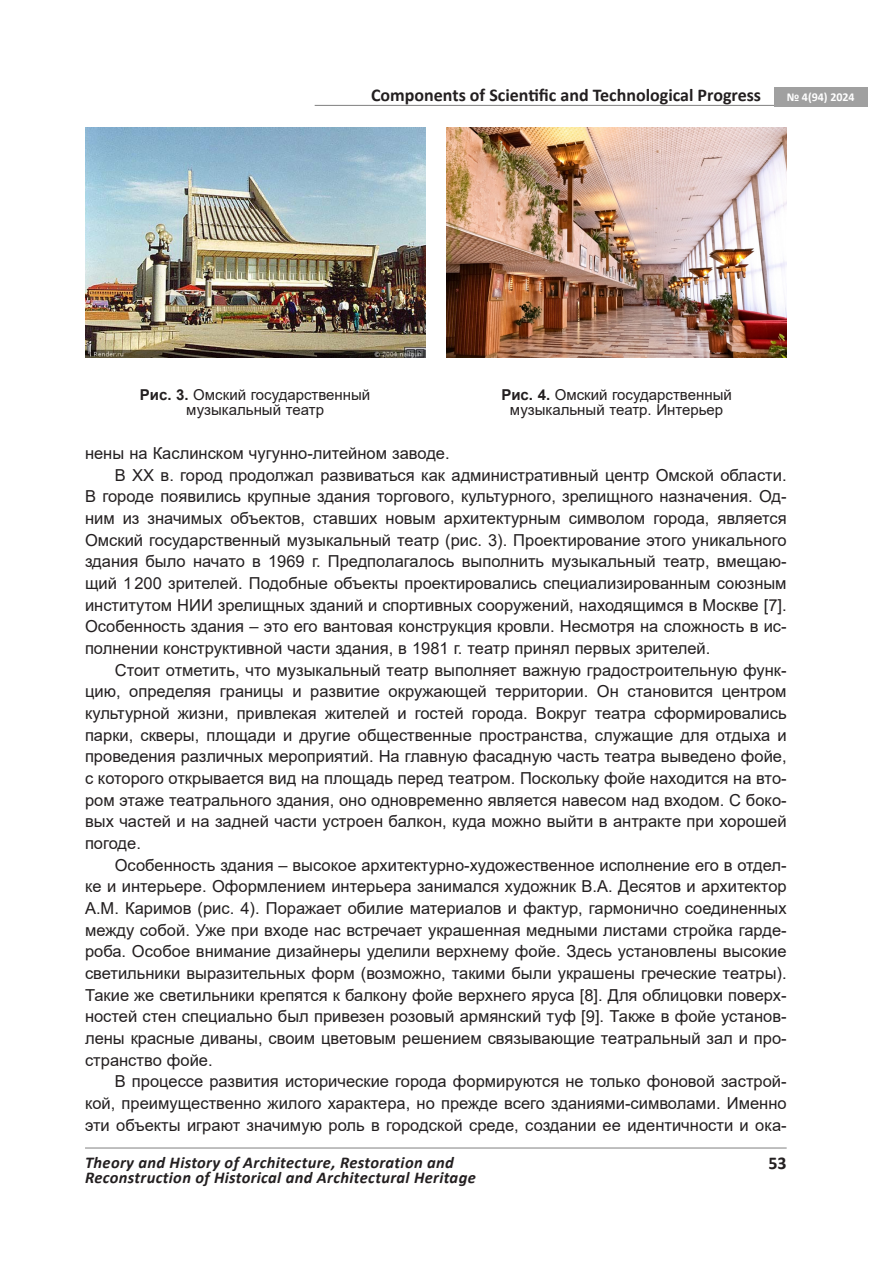
<style>
.page{position:relative;width:893px;height:1263px;background:#fff}
.page>*{position:absolute;margin:0;border:0;box-sizing:border-box;transform-origin:0 0}
.t1{font:700 18px "Calibri";color:#231f20}
.t2{font:16.5px "Arial";color:#231f20}
.t3{font:italic 700 16.5px/15px "Calibri";letter-spacing:.02em;color:#231f20}
.t4{font:15px/15px "Arial";color:#231f20;text-align:center}
.t5{font:700 12px "Calibri";color:#fff}
.s1{font-weight:700}
</style>
<div class="page">
<hr style="left:85px;top:1148px;width:702px;height:1px;background:#808080">
<hr style="left:315px;top:105px;width:552px;height:1px;background:#808080">
<div style="left:774px;top:87px;width:93px;height:19px;background:#a0a0a0"></div>
<img style="left:85px;top:128px;width:340px;height:229px">
<img style="left:446px;top:128px;width:341px;height:229px">
<p class="t1" style="left:371px;top:82px;width:392px">Components of Scientific and Technological Progress</p>
<p class="t5" style="left:787px;top:89px;width:70px">№ 4(94) 2024</p>
<p class="t4" style="left:140px;top:387px;width:232px"><span class="s1">Рис. 3.</span> Омский государственный музыкальный театр</p>
<p class="t4" style="left:501px;top:387px;width:232px"><span class="s1">Рис. 4.</span> Омский государственный музыкальный театр. Интерьер</p>
<p class="t2" style="left:85px;top:442px;width:366px">нены на Каслинском чугунно-литейном заводе.</p>
<p class="t2" style="left:115px;top:464px;width:673px">В ХХ в. город продолжал развиваться как административный центр Омской области.</p>
<p class="t2" style="left:85px;top:485px;width:703px">В городе появились крупные здания торгового, культурного, зрелищного назначения. Од-</p>
<p class="t2" style="left:85px;top:507px;width:703px">ним из значимых объектов, ставших новым архитектурным символом города, является</p>
<p class="t2" style="left:85px;top:528px;width:703px">Омский государственный музыкальный театр (рис. 3). Проектирование этого уникального</p>
<p class="t2" style="left:85px;top:550px;width:703px">здания было начато в 1969 г. Предполагалось выполнить музыкальный театр, вмещаю-</p>
<p class="t2" style="left:85px;top:572px;width:703px">щий 1200 зрителей. Подобные объекты проектировались специализированным союзным</p>
<p class="t2" style="left:85px;top:593px;width:703px">институтом НИИ зрелищных зданий и спортивных сооружений, находящимся в Москве [7].</p>
<p class="t2" style="left:85px;top:615px;width:703px">Особенность здания – это его вантовая конструкция кровли. Несмотря на сложность в ис-</p>
<p class="t2" style="left:85px;top:637px;width:627px">полнении конструктивной части здания, в 1981 г. театр принял первых зрителей.</p>
<p class="t2" style="left:115px;top:658px;width:673px">Стоит отметить, что музыкальный театр выполняет важную градостроительную функ-</p>
<p class="t2" style="left:85px;top:680px;width:703px">цию, определяя границы и развитие окружающей территории. Он становится центром</p>
<p class="t2" style="left:85px;top:702px;width:703px">культурной жизни, привлекая жителей и гостей города. Вокруг театра сформировались</p>
<p class="t2" style="left:85px;top:723px;width:703px">парки, скверы, площади и другие общественные пространства, служащие для отдыха и</p>
<p class="t2" style="left:85px;top:745px;width:703px">проведения различных мероприятий. На главную фасадную часть театра выведено фойе,</p>
<p class="t2" style="left:85px;top:767px;width:703px">с которого открывается вид на площадь перед театром. Поскольку фойе находится на вто-</p>
<p class="t2" style="left:85px;top:788px;width:703px">ром этаже театрального здания, оно одновременно является навесом над входом. С боко-</p>
<p class="t2" style="left:85px;top:810px;width:703px">вых частей и на задней части устроен балкон, куда можно выйти в антракте при хорошей</p>
<p class="t2" style="left:85px;top:832px;width:57px">погоде.</p>
<p class="t2" style="left:115px;top:853px;width:673px">Особенность здания – высокое архитектурно-художественное исполнение его в отдел-</p>
<p class="t2" style="left:85px;top:875px;width:703px">ке и интерьере. Оформлением интерьера занимался художник В.А. Десятов и архитектор</p>
<p class="t2" style="left:85px;top:897px;width:703px">А.М. Каримов (рис. 4). Поражает обилие материалов и фактур, гармонично соединенных</p>
<p class="t2" style="left:85px;top:918px;width:703px">между собой. Уже при входе нас встречает украшенная медными листами стройка гарде-</p>
<p class="t2" style="left:85px;top:940px;width:703px">роба. Особое внимание дизайнеры уделили верхнему фойе. Здесь установлены высокие</p>
<p class="t2" style="left:85px;top:962px;width:703px">светильники выразительных форм (возможно, такими были украшены греческие театры).</p>
<p class="t2" style="left:85px;top:983px;width:703px">Такие же светильники крепятся к балкону фойе верхнего яруса [8]. Для облицовки поверх-</p>
<p class="t2" style="left:85px;top:1005px;width:703px">ностей стен специально был привезен розовый армянский туф [9]. Также в фойе установ-</p>
<p class="t2" style="left:85px;top:1027px;width:703px">лены красные диваны, своим цветовым решением связывающие театральный зал и про-</p>
<p class="t2" style="left:85px;top:1048px;width:129px">странство фойе.</p>
<p class="t2" style="left:115px;top:1070px;width:673px">В процессе развития исторические города формируются не только фоновой застрой-</p>
<p class="t2" style="left:85px;top:1092px;width:703px">кой, преимущественно жилого характера, но прежде всего зданиями-символами. Именно</p>
<p class="t2" style="left:85px;top:1113px;width:703px">эти объекты играют значимую роль в городской среде, создании ее идентичности и ока-</p>
<p class="t3" style="left:85px;top:1154px;width:392px">Theory and History of Architecture, Restoration and<br>Reconstruction of Historical and Architectural Heritage</p>
<p class="t1" style="left:768px;top:1150px;width:20px">53</p>
</div>
